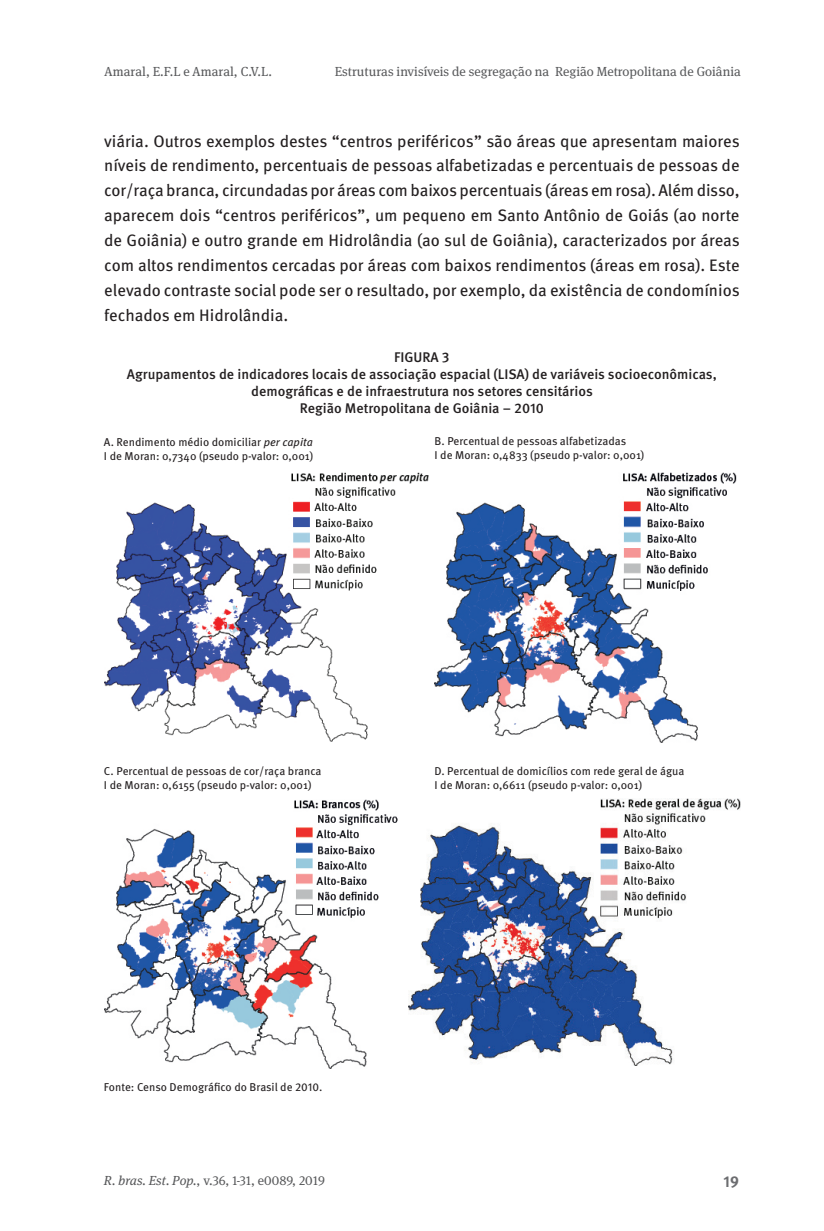
<style>
.page{position:relative;width:824px;height:1231px;background:#fff}
.page>*{position:absolute;margin:0;border:0;box-sizing:border-box;transform-origin:0 0}
.t1{font:16.62px/24.8px "Meta Pro";color:#231f20;text-align:justify}
.t2{font:700 15.75px "Meta Pro";color:#6c6d70}
.t3{font:500 14px/16.8px "Meta Pro";color:#231f20;text-align:center}
.t4{font:13.12px "Meta Serif Pro";color:#57585a}
.t5{font:11.38px/13.7px "Meta Pro";color:#231f20}
.s1{font-style:italic}
</style>
<div class="page">
<img style="left:105px;top:472px;width:323px;height:269px">
<img style="left:434px;top:472px;width:303px;height:270px">
<img style="left:104px;top:799px;width:294px;height:269px">
<img style="left:408px;top:798px;width:332px;height:267px">
<p class="t4" style="left:104px;top:62px;width:169px">Amaral, E.F.L e Amaral, C.V.L.</p>
<p class="t4" style="left:335px;top:62px;width:407px">Estruturas invisíveis de segregação na Região Metropolitana de Goiânia</p>
<p class="t1" style="left:104px;top:127px;width:637px">viária. Outros exemplos destes “centros periféricos” são áreas que apresentam maiores níveis de rendimento, percentuais de pessoas alfabetizadas e percentuais de pessoas de cor/raça branca, circundadas por áreas com baixos percentuais (áreas em rosa). Além disso, aparecem dois “centros periféricos”, um pequeno em Santo Antônio de Goiás (ao norte de Goiânia) e outro grande em Hidrolândia (ao sul de Goiânia), caracterizados por áreas com altos rendimentos cercadas por áreas com baixos rendimentos (áreas em rosa). Este elevado contraste social pode ser o resultado, por exemplo, da existência de condomínios fechados em Hidrolândia.</p>
<p class="t3" style="left:127px;top:348px;width:591px">FIGURA 3<br>Agrupamentos de indicadores locais de associação espacial (LISA) de variáveis socioeconômicas, demográficas e de infraestrutura nos setores censitários<br>Região Metropolitana de Goiânia – 2010</p>
<p class="t5" style="left:104px;top:434px;width:211px">A. Rendimento médio domiciliar <span class="s1">per capita<br></span>I de Moran: 0,7340 (pseudo p-valor: 0,001)</p>
<p class="t5" style="left:434px;top:433px;width:211px">B. Percentual de pessoas alfabetizadas<br>I de Moran: 0,4833 (pseudo p-valor: 0,001)</p>
<p class="t5" style="left:104px;top:763px;width:219px">C. Percentual de pessoas de cor/raça branca<br>I de Moran: 0,6155 (pseudo p-valor: 0,001)</p>
<p class="t5" style="left:434px;top:763px;width:251px">D. Percentual de domicílios com rede geral de água<br>I de Moran: 0,6611 (pseudo p-valor: 0,001)</p>
<p class="t5" style="left:104px;top:1078px;width:220px">Fonte: Censo Demográfico do Brasil de 2010.</p>
<p class="t4" style="left:104px;top:1170px;width:222px"><span class="s1">R. bras. Est. Pop.</span>, v.36, 1-31, e0089, 2019</p>
<p class="t2" style="left:723px;top:1168px;width:17px">19</p>
</div>
